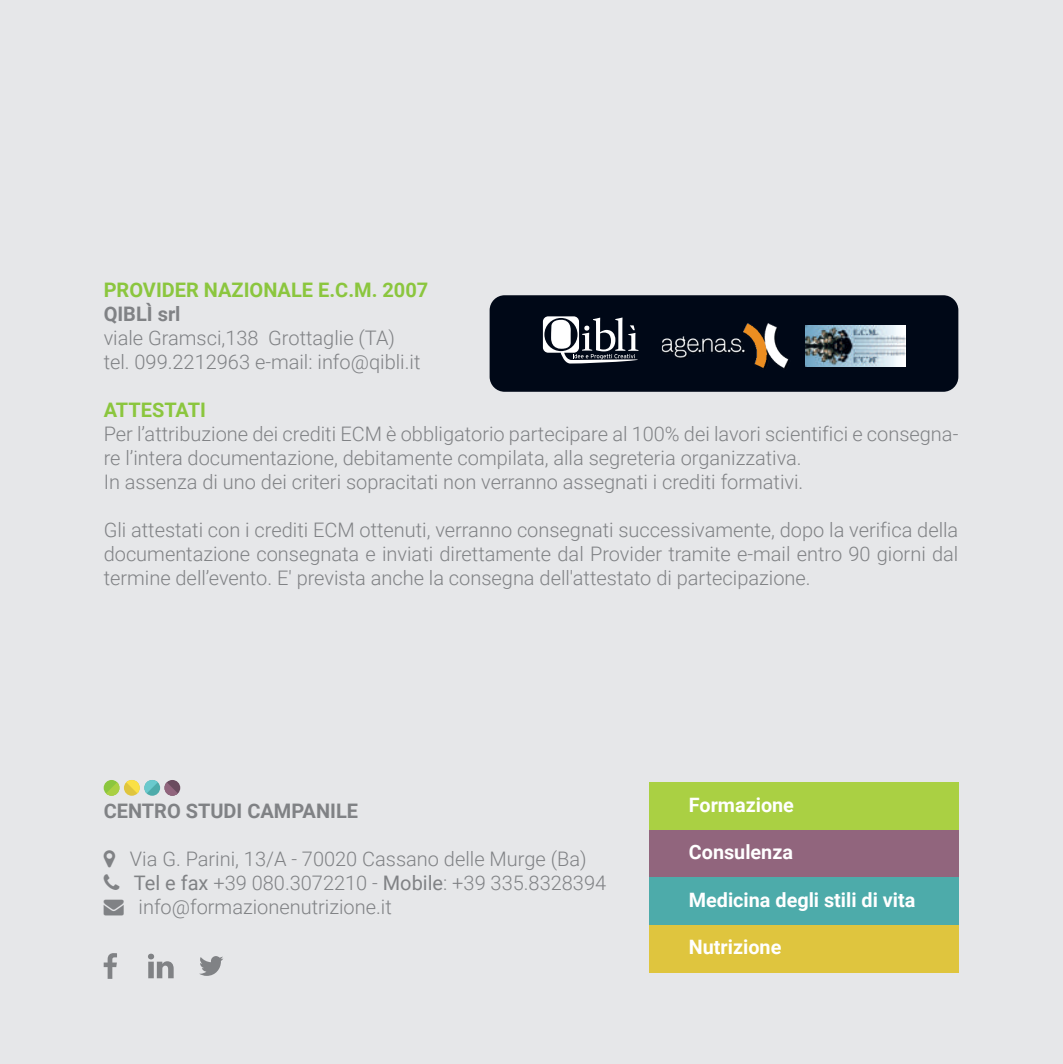
<style>
.page{position:relative;width:1063px;height:1064px;background:#fff}
.page>*{position:absolute;margin:0;border:0;box-sizing:border-box;transform-origin:0 0}
.t1{font:300 20px/24px "Roboto";color:#808285}
.t2{font:700 20px "Roboto";color:#8bc63e}
.t3{font:700 20px "Roboto";color:#808285}
.t4{font:700 19.75px "Roboto";color:#fff}
.s1{font-weight:400}
</style>
<div class="page">
<div style="left:0;top:0;width:1063px;height:1063px;background:#e6e7e9"></div>
<svg style="left:104px;top:953px;width:13px;height:25px"></svg>
<svg style="left:199px;top:956px;width:24px;height:19px"></svg>
<div style="left:649px;top:782px;width:309px;height:47px;background:#aad043"></div>
<div style="left:649px;top:829px;width:309px;height:48px;background:#91657d"></div>
<div style="left:649px;top:924px;width:309px;height:48px;background:#dfc53e"></div>
<div style="left:649px;top:877px;width:309px;height:47px;background:#4dabaa"></div>
<div style="left:144px;top:779px;width:16px;height:16px;background:#4dabaa;border-radius:50%"></div>
<svg style="left:104px;top:779px;width:15px;height:16px"></svg>
<svg style="left:106px;top:782px;width:14px;height:14px"></svg>
<div style="left:124px;top:779px;width:16px;height:16px;background:#dfc53e;border-radius:50%"></div>
<svg style="left:126px;top:779px;width:32px;height:14px"></svg>
<svg style="left:164px;top:779px;width:16px;height:16px"></svg>
<svg style="left:164px;top:782px;width:14px;height:14px"></svg>
<svg style="left:148px;top:953px;width:26px;height:24px"></svg>
<div style="left:490px;top:295px;width:468px;height:96px;background:#000817;border-radius:15px"></div>
<svg style="left:543px;top:316px;width:96px;height:47px"></svg>
<img style="left:662px;top:323px;width:127px;height:46px">
<img style="left:806px;top:325px;width:99px;height:41px">
<p class="t2" style="left:104px;top:276px;width:326px">PROVIDER NAZIONALE E.C.M. 2007</p>
<p class="t3" style="left:104px;top:300px;width:78px">QIBLÌ srl</p>
<p class="t1" style="left:104px;top:325px;width:318px">viale Gramsci,138 Grottaglie (TA) tel. 099.2212963 e-mail: info@qibli.it</p>
<p class="t2" style="left:104px;top:396px;width:104px">ATTESTATI</p>
<p class="t1" style="left:104px;top:421px;width:856px">Per l’attribuzione dei crediti ECM è obbligatorio partecipare al 100% dei lavori scientifici e consegna&shy;re l’intera documentazione, debitamente compilata, alla segreteria organizzativa.<br>In assenza di uno dei criteri sopracitati non verranno assegnati i crediti formativi.</p>
<p class="t1" style="left:104px;top:517px;width:856px;text-align:justify">Gli attestati con i crediti ECM ottenuti, verranno consegnati successivamente, dopo la verifica della documentazione consegnata e inviati direttamente dal Provider tramite e-mail entro 90 giorni dal termine dell’evento. E' prevista anche la consegna dell'attestato di partecipazione.</p>
<p class="t3" style="left:104px;top:796px;width:256px">CENTRO STUDI CAMPANILE</p>
<p class="t1" style="left:130px;top:845px;width:478px">Via G. Parini, 13/A - 70020 Cassano delle Murge (Ba)<br><span class="s1">Tel e fax</span> +39 080.3072210 - <span class="s1">Mobile</span>: +39 335.8328394 info@formazionenutrizione.it</p>
<p class="t4" style="left:689px;top:790px;width:107px">Formazione</p>
<p class="t4" style="left:689px;top:838px;width:106px">Consulenza</p>
<p class="t4" style="left:689px;top:885px;width:228px">Medicina degli stili di vita</p>
<p class="t4" style="left:689px;top:933px;width:94px">Nutrizione</p>
</div>
